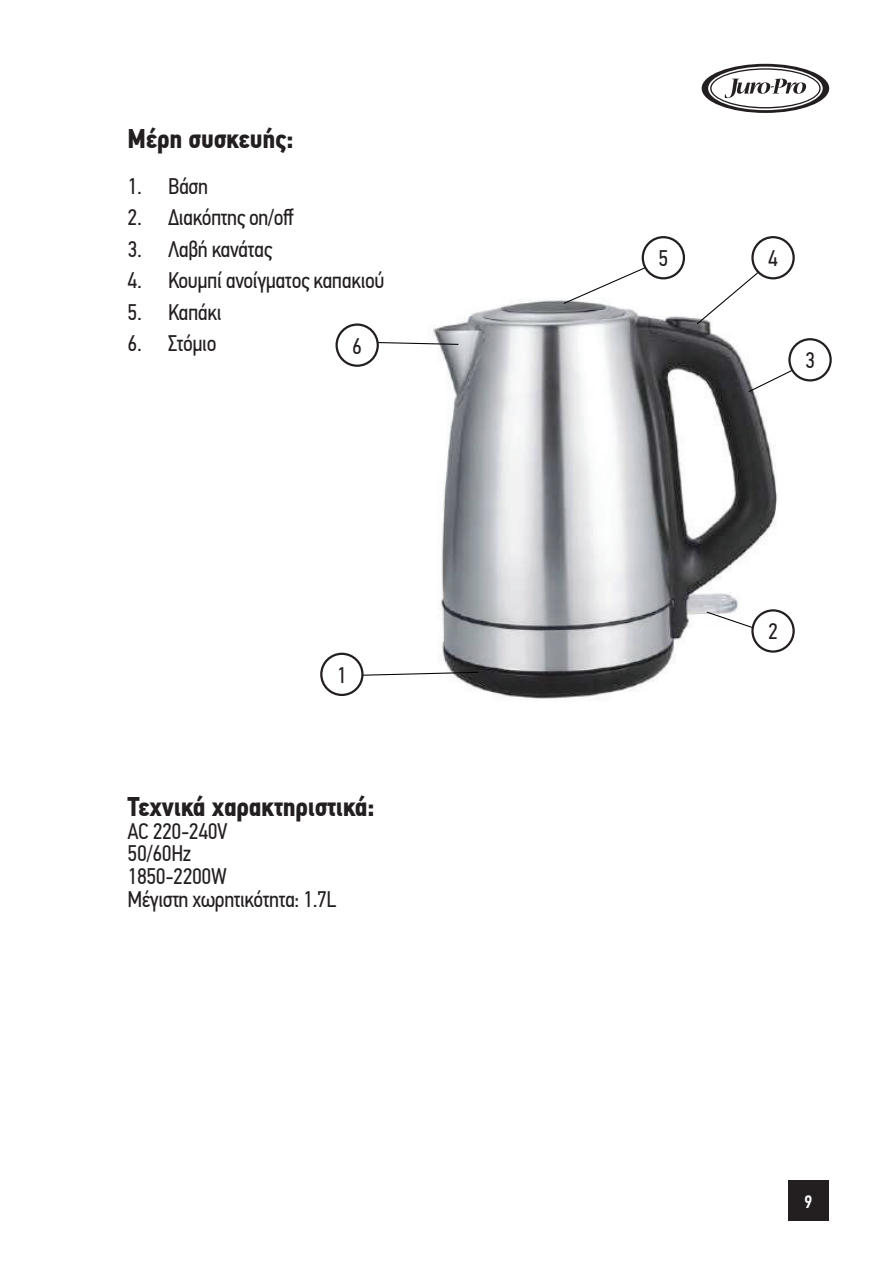
<style>
.page{position:relative;width:893px;height:1276px;background:#fff}
.page>*{position:absolute;margin:0;border:0;box-sizing:border-box;transform-origin:0 0}
.t1{font:700 27px "PF Din Text Cond Pro";letter-spacing:-.01em;color:#231f20}
.t2{font:22.5px/22.5px "PF Din Text Cond Pro";letter-spacing:-.02em;color:#231f20}
.t3{font:500 18px "PF Din Text Cond Pro";color:#fff}
</style>
<div class="page">
<svg style="left:702px;top:64px;width:127px;height:49px"></svg>
<div style="left:788px;top:1180px;width:41px;height:41px;background:#231f20"></div>
<img style="left:433px;top:299px;width:359px;height:401px">
<svg style="left:364px;top:672px;width:115px;height:4px"></svg>
<svg style="left:707px;top:611px;width:56px;height:21px"></svg>
<svg style="left:748px;top:362px;width:60px;height:30px"></svg>
<svg style="left:697px;top:265px;width:76px;height:59px"></svg>
<svg style="left:564px;top:260px;width:98px;height:44px"></svg>
<svg style="left:379px;top:342px;width:79px;height:3px"></svg>
<div style="left:320px;top:652px;width:44px;height:44px;border:2px solid #231f20;border-radius:50%"></div>
<div style="left:752px;top:610px;width:42px;height:41px;background:#fff;border-radius:50%"></div>
<div style="left:751px;top:609px;width:44px;height:43px;border:2px solid #231f20;border-radius:50%"></div>
<div style="left:789px;top:339px;width:42px;height:41px;background:#fff;border-radius:50%"></div>
<div style="left:788px;top:338px;width:44px;height:43px;border:2px solid #231f20;border-radius:50%"></div>
<div style="left:752px;top:237px;width:42px;height:41px;background:#fff;border-radius:50%"></div>
<div style="left:751px;top:236px;width:44px;height:43px;border:2px solid #231f20;border-radius:50%"></div>
<div style="left:643px;top:237px;width:41px;height:41px;background:#fff;border-radius:50%"></div>
<div style="left:642px;top:236px;width:43px;height:43px;border:2px solid #231f20;border-radius:50%"></div>
<div style="left:335px;top:323px;width:44px;height:44px;border:2px solid #231f20;border-radius:50%"></div>
<p class="t1" style="left:128px;top:122px;width:168px">Μέρη συσκευής:</p>
<p class="t2" style="left:128px;top:175px;width:82px">1. Βάση</p>
<p class="t2" style="left:128px;top:206px;width:168px">2. Διακόπτης on/off</p>
<p class="t2" style="left:128px;top:238px;width:146px">3. Λαβή κανάτας</p>
<p class="t2" style="left:128px;top:269px;width:258px">4. Κουμπί ανοίγματος καπακιού</p>
<p class="t2" style="left:128px;top:301px;width:96px">5. Καπάκι</p>
<p class="t2" style="left:128px;top:332px;width:90px">6. Στόμιο</p>
<p class="t2" style="left:352px;top:335px;width:11px">6</p>
<p class="t2" style="left:337px;top:664px;width:11px">1</p>
<p class="t1" style="left:128px;top:791px;width:248px">Τεχνικά χαρακτηριστικά:</p>
<p class="t2" style="left:128px;top:820px;width:210px">AC 220-240V<br>50/60Hz<br>1850-2200W<br>Μέγιστη χωρητικότητα: 1.7L</p>
<p class="t2" style="left:658px;top:247px;width:11px">5</p>
<p class="t2" style="left:768px;top:247px;width:11px">4</p>
<p class="t2" style="left:805px;top:349px;width:11px">3</p>
<p class="t2" style="left:768px;top:620px;width:11px">2</p>
<p class="t3" style="left:804px;top:1190px;width:10px">9</p>
</div>
